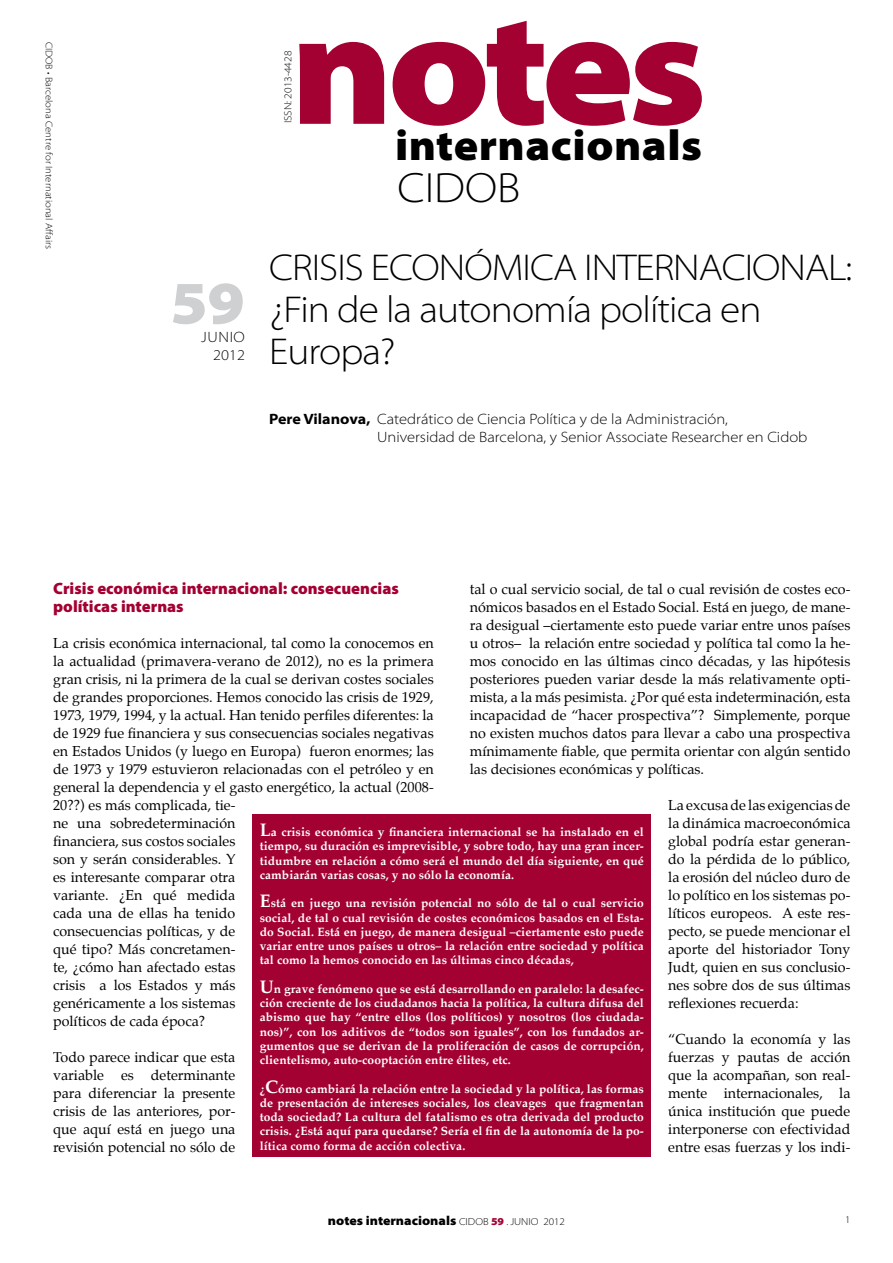
<style>
.page{position:relative;width:893px;height:1263px;background:#fff}
.page>*{position:absolute;margin:0;border:0;box-sizing:border-box;transform-origin:0 0}
.t1{font:900 semi-expanded 162.45px "Myriad Pro";letter-spacing:-.04em;color:#a40133}
.t2{font:900 semi-expanded 60.75px "Myriad Pro";color:#cfd0d2}
.t3{font:900 semi-expanded 42.9px "Myriad Pro";letter-spacing:.01em;color:#000}
.t4{font:300 semi-expanded 42.6px "Myriad Pro";color:#000}
.t5{font:300 semi-expanded 37.5px/42px "Myriad Pro";letter-spacing:-.025em;color:#000}
.t6{font:900 16.5px/18px "Myriad Pro";color:#a40133}
.t7{font:300 semi-expanded 15px/18px "Myriad Pro";color:#000}
.t8{font:300 semi-expanded 15px/18px "Myriad Pro";letter-spacing:.04em;color:#000;text-align:right}
.t9{font:14.25px/18px "Palatino";color:#000;text-align:justify}
.t10{font:900 semi-expanded 12.9px "Myriad Pro";color:#000}
.t11{font:700 12px/14.2px "Palatino";letter-spacing:.005em;color:#fff;text-align:justify}
.t12{font:300 semi-expanded 10.5px "Myriad Pro";color:#000}
.t13{font:300 semi-expanded 10.2px "Myriad Pro";color:#000}
.t14{font:300 semi-expanded 9.75px "Myriad Pro";color:#000}
.s1{font-weight:700}
.s2{font-size:18px}
.s3{font-weight:300;font-size:10.2px}
.s4{font-size:10.65px;color:#a40133}
</style>
<div class="page">
<div style="left:253px;top:814px;width:398px;height:343px;background:#a40133"></div>
<h1 class="t1" style="left:290px;top:-24px;width:418px">notes</h1>
<h3 class="t3" style="left:395px;top:121px;width:309px">internacionals</h3>
<h3 class="t4" style="left:397px;top:164px;width:124px">CIDOB</h3>
<p class="t14" style="left:55px;top:42px;width:209px;rotate:90deg">CIDOB • Barcelona Centre for International Affairs</p>
<p class="t12" style="left:282px;top:123px;width:74px;rotate:-90deg">ISSN: 2013-4428</p>
<h3 class="t5" style="left:269px;top:247px;width:585px">CRISIS ECONÓMICA INTERNACIONAL: ¿Fin de la autonomía política en<br>Europa?</h3>
<h2 class="t2" style="left:170px;top:268px;width:76px">59</h2>
<p class="t8" style="left:201px;top:328px;width:45px">JUNIO<br>2012</p>
<p class="t7" style="left:377px;top:410px;width:432px;text-indent:-108px"><span class="s1">Pere Vilanova,</span> Catedrático de Ciencia Política y de la Administración,<br>Universidad de Barcelona, y Senior Associate Researcher en Cidob</p>
<p class="t6" style="left:53px;top:580px;width:347px">Crisis económica internacional: consecuencias políticas internas</p>
<p class="t9" style="left:53px;top:634px;width:382px;text-align:left">La crisis económica internacional, tal como la conocemos en la actualidad (primavera-verano de 2012), no es la primera gran crisis, ni la primera de la cual se derivan costes sociales de grandes proporciones. Hemos conocido las crisis de 1929, 1973, 1979, 1994, y la actual. Han tenido perfiles diferentes: la de 1929 fue financiera y sus consecuencias sociales negativas en Estados Unidos (y luego en Europa) fueron enormes; las de 1973 y 1979 estuvieron relacionadas con el petróleo y en general la dependencia y el gasto energético, la actual (2008- 20??) es más complicada, tie-<br>ne una sobredeterminación<br>financiera, sus costos sociales<br>son y serán considerables. Y<br>es interesante comparar otra<br>variante. ¿En qué medida<br>cada una de ellas ha tenido<br>consecuencias políticas, y de<br>qué tipo? Más concretamen-<br>te, ¿cómo han afectado estas<br>crisis a los Estados y más<br>genéricamente a los sistemas<br>políticos de cada época?</p>
<p class="t9" style="left:53px;top:1048px;width:184px">Todo parece indicar que esta variable es determinante para diferenciar la presente crisis de las anteriores, por&shy;que aquí está en juego una revisión potencial no sólo de</p>
<p class="t9" style="left:470px;top:580px;width:382px">tal o cual servicio social, de tal o cual revisión de costes eco&shy;nómicos basados en el Estado Social. Está en juego, de mane&shy;ra desigual –ciertamente esto puede variar entre unos países u otros– la relación entre sociedad y política tal como la he&shy;mos conocido en las últimas cinco décadas, y las hipótesis posteriores pueden variar desde la más relativamente opti&shy;mista, a la más pesimista. ¿Por qué esta indeterminación, esta incapacidad de “hacer prospectiva”? Simplemente, porque no existen muchos datos para llevar a cabo una prospectiva mínimamente fiable, que permita orientar con algún sentido las decisiones económicas y políticas.</p>
<p class="t9" style="left:668px;top:796px;width:184px">La excusa de las exigencias de la dinámica macroeconómica global podría estar generan&shy;do la pérdida de lo público, la erosión del núcleo duro de lo político en los sistemas po&shy;líticos europeos. A este res&shy;pecto, se puede mencionar el aporte del historiador Tony Judt, quien en sus conclusio&shy;nes sobre dos de sus últimas reflexiones recuerda:</p>
<p class="t9" style="left:668px;top:1030px;width:184px">“Cuando la economía y las fuerzas y pautas de acción que la acompañan, son real&shy;mente internacionales, la única institución que puede interponerse con efectividad entre esas fuerzas y los indi-</p>
<p class="t11" style="left:260px;top:824px;width:386px"><span class="s2">L</span>a crisis económica y financiera internacional se ha instalado en el tiempo, su duración es imprevisible, y sobre todo, hay una gran incer&shy;tidumbre en relación a cómo será el mundo del día siguiente, en qué cambiarán varias cosas, y no sólo la economía.</p>
<p class="t11" style="left:260px;top:896px;width:386px"><span class="s2">E</span>stá en juego una revisión potencial no sólo de tal o cual servicio social, de tal o cual revisión de costes económicos basados en el Esta&shy;do Social. Está en juego, de manera desigual –ciertamente esto puede variar entre unos países u otros– la relación entre sociedad y política tal como la hemos conocido en las últimas cinco décadas,</p>
<p class="t11" style="left:260px;top:981px;width:386px"><span class="s2">U</span>n grave fenómeno que se está desarrollando en paralelo: la desafec&shy;ción creciente de los ciudadanos hacia la política, la cultura difusa del abismo que hay “entre ellos (los políticos) y nosotros (los ciudada&shy;nos)”, con los aditivos de “todos son iguales”, con los fundados ar&shy;gumentos que se derivan de la proliferación de casos de corrupción, clientelismo, auto-cooptación entre élites, etc.</p>
<p class="t11" style="left:260px;top:1081px;width:386px">¿<span class="s2">C</span>ómo cambiará la relación entre la sociedad y la política, las formas de presentación de intereses sociales, los cleavages que fragmentan toda sociedad? La cultura del fatalismo es otra derivada del producto crisis. ¿Está aquí para quedarse? Sería el fin de la autonomía de la po&shy;lítica como forma de acción colectiva.</p>
<p class="t10" style="left:328px;top:1213px;width:239px">notes internacionals <span class="s3">CIDOB</span> <span class="s4">59</span> <span class="s3">. JUNIO 2012</span></p>
<p class="t13" style="left:845px;top:1214px;width:7px">1</p>
</div>
